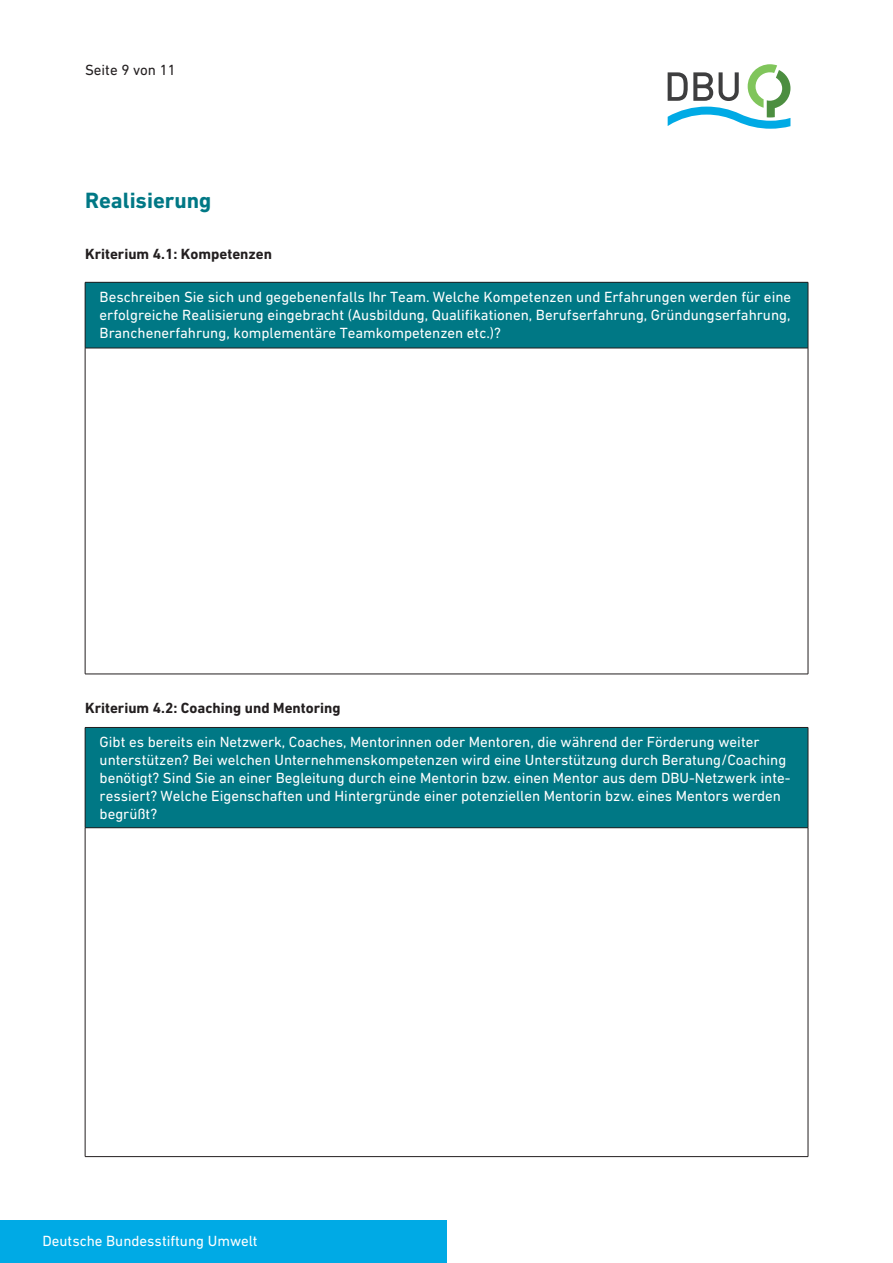
<style>
.page{position:relative;width:893px;height:1263px;background:#fff}
.page>*{position:absolute;margin:0;border:0;box-sizing:border-box;transform-origin:0 0}
.Überschrift_15pt{font:700 22.5px "DIN Next W1 G";color:#007885}
.Kriterium_Tabelle_Fr{font:15px/18px "DIN Next W1 G";color:#fff;text-align:justify}
.Kriterium{font:700 15px "DIN Next W1 G";color:#231f20}
.t1{font:15px "DIN Next W1 G";color:#231f20}
</style>
<div class="page">
<div style="left:0;top:1220px;width:446px;height:43px;background:#00aae5"></div>
<svg style="left:668px;top:64px;width:122px;height:65px"></svg>
<div style="left:85px;top:282px;width:723px;height:66px;background:#007885"></div>
<hr style="left:85px;top:282px;width:723px;height:1px;background:#231f20">
<hr style="left:85px;top:282px;width:1px;height:66px;background:#231f20">
<hr style="left:808px;top:282px;width:1px;height:66px;background:#231f20">
<hr style="left:85px;top:348px;width:723px;height:1px;background:#231f20">
<hr style="left:85px;top:348px;width:1px;height:326px;background:#231f20">
<hr style="left:808px;top:348px;width:1px;height:326px;background:#231f20">
<hr style="left:85px;top:674px;width:723px;height:1px;background:#231f20">
<div style="left:85px;top:727px;width:723px;height:101px;background:#007885"></div>
<hr style="left:85px;top:727px;width:723px;height:1px;background:#231f20">
<hr style="left:85px;top:727px;width:1px;height:101px;background:#231f20">
<hr style="left:808px;top:727px;width:1px;height:101px;background:#231f20">
<hr style="left:85px;top:827px;width:723px;height:1px;background:#231f20">
<hr style="left:85px;top:828px;width:1px;height:328px;background:#231f20">
<hr style="left:808px;top:828px;width:1px;height:328px;background:#231f20">
<hr style="left:85px;top:1156px;width:723px;height:1px;background:#231f20">
<p class="t1" style="left:85px;top:61px;width:92px">Seite 9 von 11</p>
<p class="Überschrift_15pt" style="left:85px;top:187px;width:128px">Realisierung</p>
<p class="Kriterium" style="left:85px;top:245px;width:189px">Kriterium 4.1: Kompetenzen</p>
<p class="Kriterium_Tabelle_Fr" style="left:100px;top:288px;width:693px">Beschreiben Sie sich und gegebenenfalls Ihr Team. Welche Kompetenzen und Erfahrungen werden für eine erfolgreiche Realisierung eingebracht (Ausbildung, Qualifikationen, Berufserfahrung, Gründungserfahrung, Branchenerfahrung, komplementäre Teamkompetenzen etc.)?</p>
<p class="Kriterium" style="left:85px;top:699px;width:257px">Kriterium 4.2: Coaching und Mentoring</p>
<p class="Kriterium_Tabelle_Fr" style="left:100px;top:733px;width:692px;text-align:left">Gibt es bereits ein Netzwerk, Coaches, Mentorinnen oder Mentoren, die während der Förderung weiter unterstützen? Bei welchen Unternehmenskompetenzen wird eine Unterstützung durch Beratung/Coaching benötigt? Sind Sie an einer Begleitung durch eine Mentorin bzw. einen Mentor aus dem DBU-Netzwerk inte&shy;ressiert? Welche Eigenschaften und Hintergründe einer potenziellen Mentorin bzw. eines Mentors werden begrüßt?</p>
<p class="Kriterium_Tabelle_Fr" style="left:43px;top:1231px;width:217px">Deutsche Bundesstiftung Umwelt</p>
</div>
